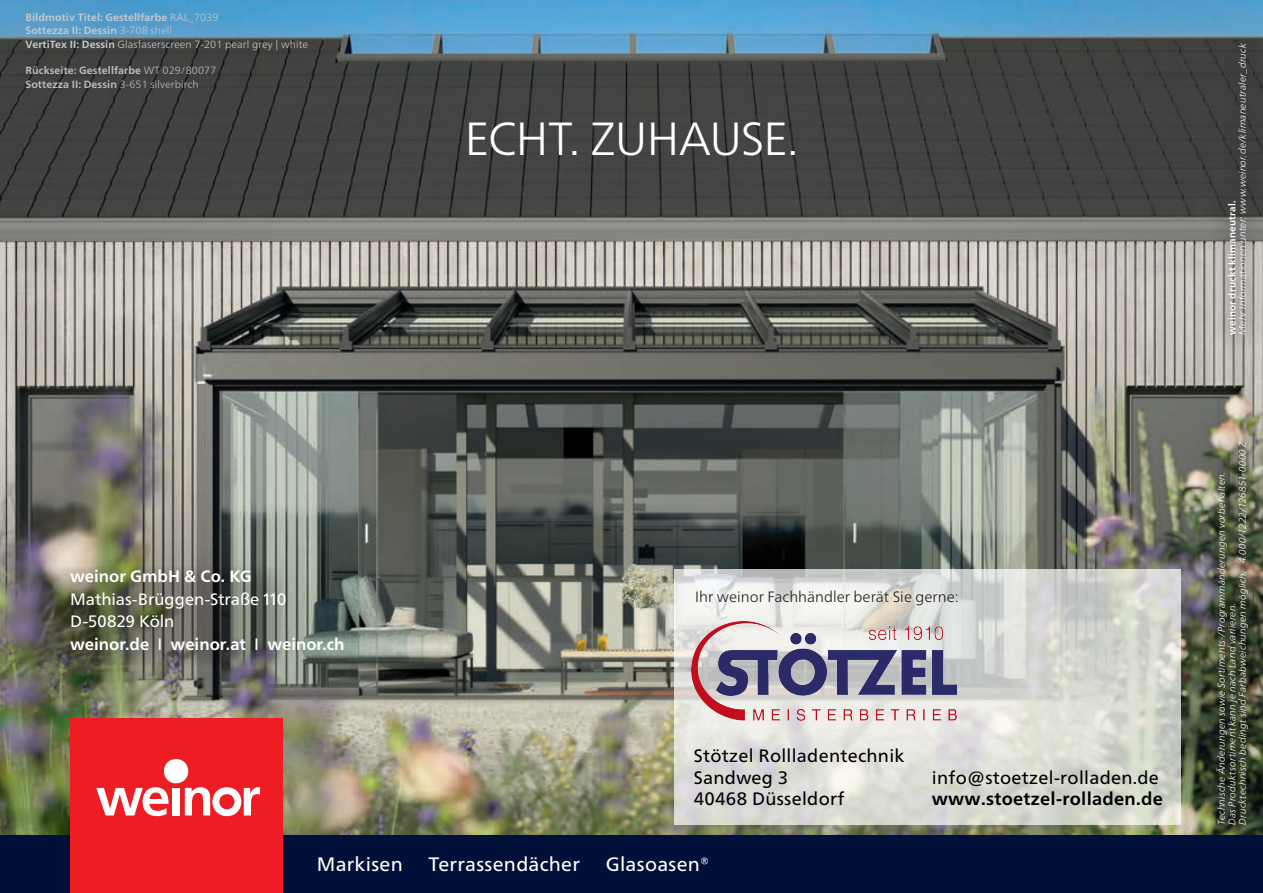
<style>
.page{position:relative;width:1263px;height:893px;background:#fff}
.page>*{position:absolute;margin:0;border:0;box-sizing:border-box;transform-origin:0 0}
.t1{font:300 46.5px "Frutiger Neue LTW1 G";letter-spacing:-.015em;color:#fff}
.t2{font:19.5px "Frutiger Neue LTW1 G";letter-spacing:.015em;color:#fff}
.t3{font:18px/21.6px "Frutiger Neue LTW1 G";letter-spacing:.015em;color:#000}
.t4{font:700 18px "Frutiger Neue LTW1 G";letter-spacing:.015em;color:#000}
.t5{font:16.5px/22.5px "Frutiger Neue LTW1 G";color:#fff}
.t6{font:700 16.5px "Frutiger Neue LTW1 G";color:#fff}
.t7{font:300 15px "Frutiger Neue LTW1 G";color:#231f20}
.t8{font:700 10.5px/13.5px "Frutiger Neue LTW1 G";letter-spacing:.01em;color:#c7c8ca}
.t9{font:700 10.5px/13.5px "Frutiger Neue LTW1 G";letter-spacing:.01em;color:#bcbdc0}
.t10{font:italic 300 9.75px/10.6px "Frutiger Neue LTW1 G";letter-spacing:.02em;color:#fff}
.t11{font:700 9.75px "Frutiger Neue LTW1 G";letter-spacing:.02em;color:#fff}
.s1{font-weight:300}
.s2{font-weight:700}
</style>
<div class="page">
<img style="left:0;top:0;width:1263px;height:836px">
<svg style="left:674px;top:570px;width:506px;height:255px;background:#d9dad4"></svg>
<div style="left:689px;top:583px;width:275px;height:29px;background:#fff;opacity:.75"></div>
<div style="left:12px;top:511px;width:383px;height:200px;background:#231f20;opacity:.75"></div>
<div style="left:1195px;top:421px;width:68px;height:425px;background:#231f20;opacity:.8"></div>
<div style="left:1205px;top:24px;width:58px;height:333px;background:#231f20;opacity:.3"></div>
<div style="left:0;top:836px;width:1263px;height:57px;background:#001039"></div>
<div style="left:70px;top:719px;width:213px;height:174px;background:#ee1d23"></div>
<svg style="left:96px;top:787px;width:73px;height:29px"></svg>
<div style="left:172px;top:788px;width:8px;height:27px;background:#fff"></div>
<div style="left:164px;top:759px;width:24px;height:24px;background:#fff;border-radius:50%"></div>
<svg style="left:185px;top:787px;width:75px;height:29px"></svg>
<img style="left:691px;top:622px;width:265px;height:98px">
<p class="t8" style="left:26px;top:10px;width:284px">Bildmotiv Titel: Gestellfarbe <span class="s1">RAL_7039<br></span>Sottezza II: Dessin <span class="s1">3-708 shell<br></span>VertiTex II: Dessin <span class="s1">Glasfaserscreen 7-201 pearl grey | white</span></p>
<p class="t9" style="left:26px;top:64px;width:192px">Rückseite: Gestellfarbe <span class="s1">WT 029/80077<br></span>Sottezza II: Dessin <span class="s1">3-651 silverbirch</span></p>
<h1 class="t1" style="left:465px;top:111px;width:335px">ECHT. ZUHAUSE.</h1>
<h3 class="t6" style="left:70px;top:567px;width:183px">weinor GmbH &amp; Co. KG</h3>
<h3 class="t5" style="left:70px;top:588px;width:276px">Mathias-Brüggen-Straße 110<br>D-50829 Köln<br><span class="s2">weinor.de</span> I <span class="s2">weinor.at</span> I <span class="s2">weinor.ch</span></h3>
<h3 class="t7" style="left:695px;top:587px;width:265px">Ihr weinor Fachhändler berät Sie gerne:</h3>
<h3 class="t3" style="left:694px;top:745px;width:212px">Stötzel Rollladentechnik<br>Sandweg 3<br>40468 Düsseldorf</h3>
<h3 class="t3" style="left:932px;top:767px;width:229px">info@stoetzel-rolladen.de</h3>
<h3 class="t4" style="left:932px;top:788px;width:233px">www.stoetzel-rolladen.de</h3>
<h2 class="t2" style="left:317px;top:852px;width:88px">Markisen</h2>
<h2 class="t2" style="left:429px;top:852px;width:153px">Terrassendächer</h2>
<h2 class="t2" style="left:606px;top:852px;width:105px">Glasoasen®</h2>
<p class="t10" style="left:1237px;top:335px;width:293px;rotate:-90deg">Mehr Informationen unter: www.weinor.de/klimaneutraler_druck</p>
<p class="t11" style="left:1226px;top:335px;width:136px;rotate:-90deg">weinor druckt klimaneutral.</p>
<p class="t10" style="left:1216px;top:825px;width:385px;rotate:-90deg">Technische Änderungen sowie Sortiments-/Programmänderungen vorbehalten.<br>Das Produktsortiment kann je nach Land variieren.<br>Drucktechnisch bedingt sind Farbabweichungen möglich. 4.000/1222/126851-0000 Z</p>
</div>
